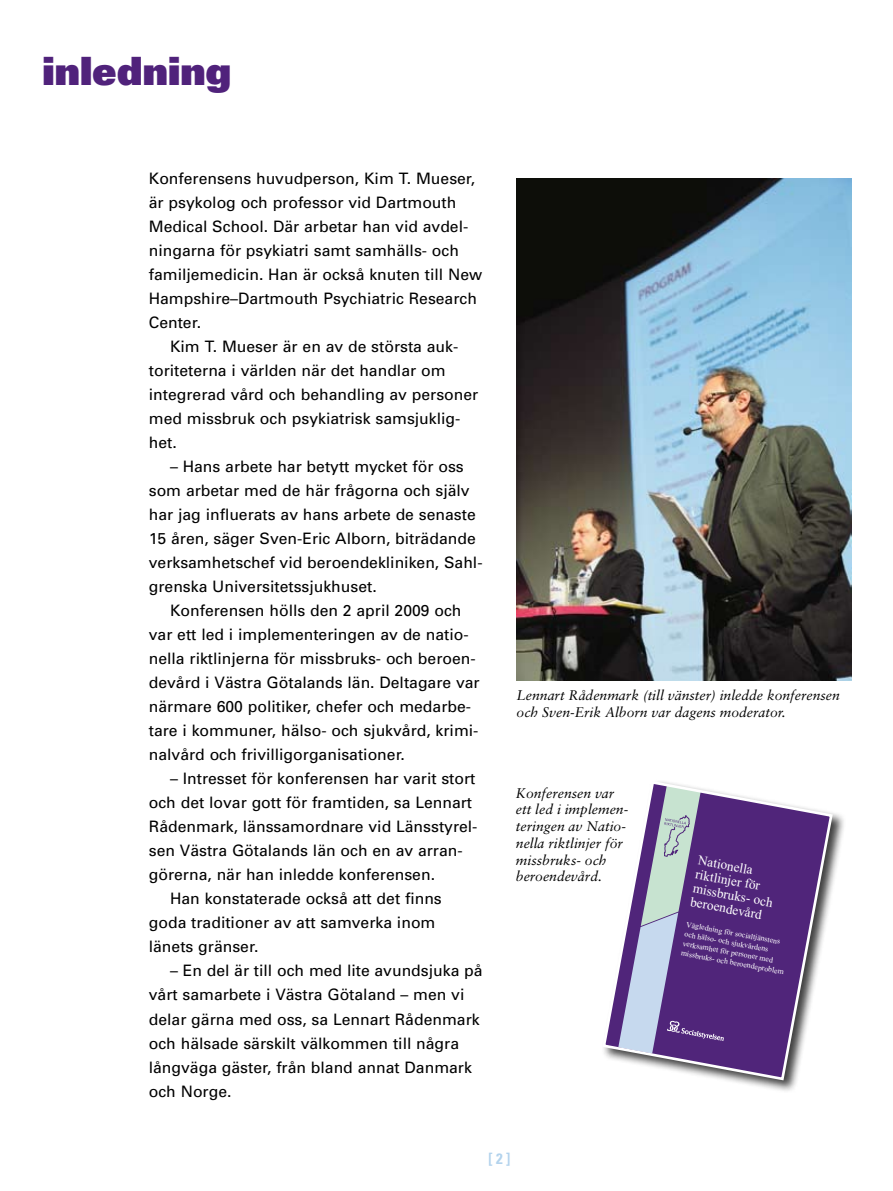
<style>
.page{position:relative;width:893px;height:1191px;background:#fff}
.page>*{position:absolute;margin:0;border:0;box-sizing:border-box;transform-origin:0 0}
.t1{font:900 39px "Univers";color:#50227b}
.t2{font:15.75px/24px "Univers";color:#000}
.t3{font:700 condensed 15px "Univers";color:#b3d3ed}
.t4{font:italic 13.95px/16.8px "Sabon";color:#000}
.t5{font:13.5px/14.1px "Times New Roman";color:#fff}
.t6{font:7.8px/9.8px "Times New Roman";color:#fff}
</style>
<div class="page">
<img style="left:517px;top:179px;width:334px;height:502px">
<div style="left:600px;top:778px;width:246px;height:315px;background:#000;opacity:.75"></div>
<svg style="left:601px;top:779px;width:233px;height:303px"></svg>
<h1 class="t1" style="left:43px;top:46px;width:191px">inledning</h1>
<p class="t2" style="left:149px;top:167px;width:328px">Konferensens huvudperson, Kim T. Mueser,</p>
<p class="t2" style="left:149px;top:191px;width:309px">är psykolog och professor vid Dartmouth</p>
<p class="t2" style="left:149px;top:215px;width:321px">Medical School. Där arbetar han vid avdel-</p>
<p class="t2" style="left:149px;top:239px;width:312px">ningarna för psykiatri samt samhälls- och</p>
<p class="t2" style="left:149px;top:263px;width:335px">familjemedicin. Han är också knuten till New</p>
<p class="t2" style="left:149px;top:287px;width:330px">Hampshire–Dartmouth Psychiatric Research</p>
<p class="t2" style="left:149px;top:311px;width:54px">Center.</p>
<p class="t2" style="left:170px;top:335px;width:290px">Kim T. Mueser är en av de största auk-</p>
<p class="t2" style="left:149px;top:359px;width:298px">toriteterna i världen när det handlar om</p>
<p class="t2" style="left:149px;top:383px;width:331px">integrerad vård och behandling av personer</p>
<p class="t2" style="left:149px;top:407px;width:313px">med missbruk och psykiatrisk samsjuklig-</p>
<p class="t2" style="left:149px;top:431px;width:30px">het.</p>
<p class="t2" style="left:149px;top:455px;width:335px;text-indent:21px">– Hans arbete har betytt mycket för oss som arbetar med de här frågorna och själv har jag influerats av hans arbete de senaste 15 åren, säger Sven-Eric Alborn, biträdande verksamhetschef vid beroendekliniken, Sahl&shy;grenska Universitetssjukhuset.</p>
<p class="t2" style="left:149px;top:599px;width:332px;text-indent:21px">Konferensen hölls den 2 april 2009 och var ett led i implementeringen av de natio&shy;nella riktlinjerna för missbruks- och beroen&shy;devård i Västra Götalands län. Deltagare var närmare 600 politiker, chefer och medarbe&shy;tare i kommuner, hälso- och sjukvård, krimi&shy;nalvård och frivilligorganisationer.</p>
<p class="t2" style="left:170px;top:767px;width:307px">– Intresset för konferensen har varit stort</p>
<p class="t2" style="left:149px;top:791px;width:325px">och det lovar gott för framtiden, sa Lennart</p>
<p class="t2" style="left:149px;top:815px;width:330px">Rådenmark, länssamordnare vid Länsstyrel-</p>
<p class="t2" style="left:149px;top:839px;width:314px">sen Västra Götalands län och en av arran-</p>
<p class="t2" style="left:149px;top:863px;width:288px">görerna, när han inledde konferensen.</p>
<p class="t2" style="left:170px;top:887px;width:273px">Han konstaterade också att det finns</p>
<p class="t2" style="left:149px;top:911px;width:288px">goda traditioner av att samverka inom</p>
<p class="t2" style="left:149px;top:935px;width:111px">länets gränser.</p>
<p class="t2" style="left:149px;top:959px;width:335px;text-indent:21px">– En del är till och med lite avundsjuka på vårt samarbete i Västra Götaland – men vi delar gärna med oss, sa Lennart Rådenmark och hälsade särskilt välkommen till några långväga gäster, från bland annat Danmark och Norge.</p>
<p class="t4" style="left:517px;top:686px;width:325px">Lennart Rådenmark (till vänster) inledde konferensen och Sven-Erik Alborn var dagens moderator.</p>
<p class="t4" style="left:516px;top:784px;width:114px">Konferensen var ett led i implemen&shy;teringen av Natio&shy;nella riktlinjer för missbruks- och beroendevård.</p>
<p class="t5" style="left:700px;top:852px;width:83px;rotate:11deg">Nationella riktlinjer för missbruks- och beroendevård</p>
<p class="t6" style="left:687px;top:918px;width:106px;rotate:11deg">Vägledning för socialtjänstens och hälso- och sjukvårdens verksamhet för personer med missbruks- och beroendeproblem</p>
<p class="t3" style="left:489px;top:1149px;width:23px">[ 2 ]</p>
</div>
